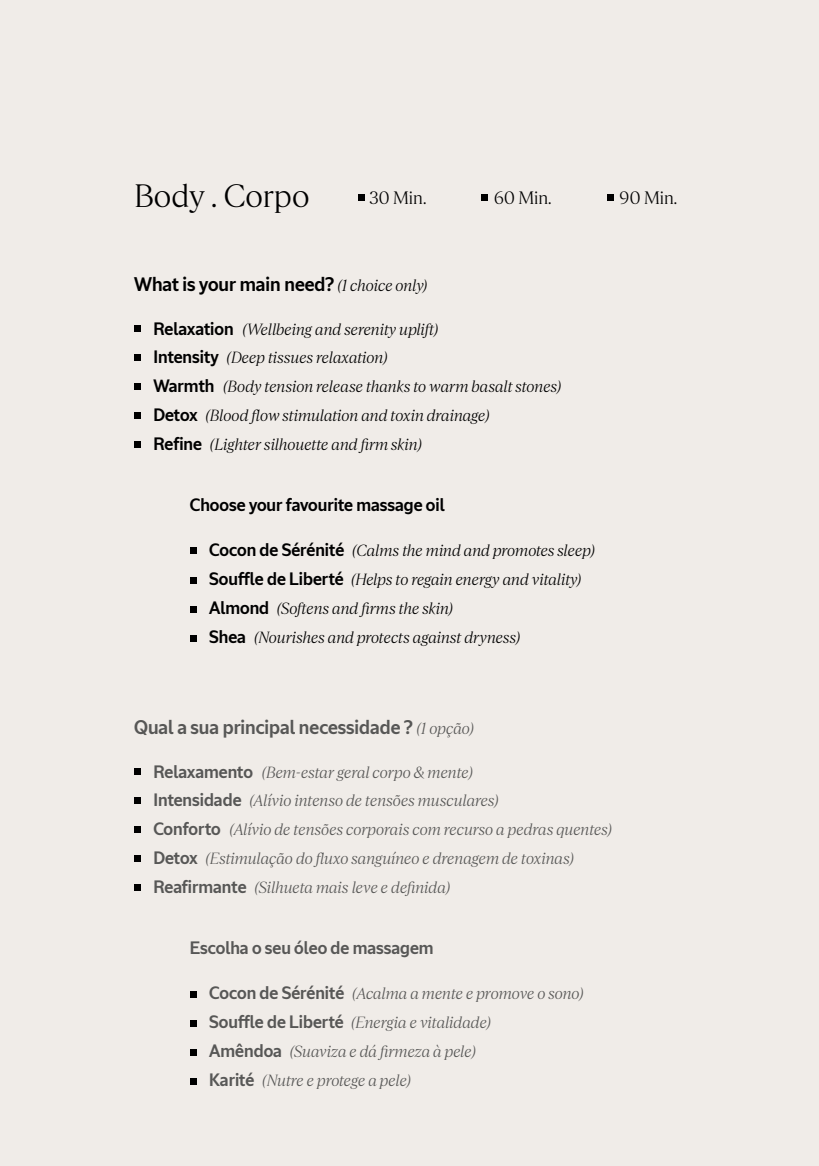
<style>
.page{position:relative;width:819px;height:1166px;background:#f0ece8}
.page>*{position:absolute;margin:0;border:0;box-sizing:border-box;transform-origin:0 0}
.t1{font:31.5px "L Occitane Serif";color:#000}
.t2{font:700 19.25px "L Occitane Sans";color:#575756}
.t3{font:700 19.25px "L Occitane Sans";color:#000}
.t4{font:700 17.5px "L Occitane Sans";color:#000}
.t5{font:700 17.5px "L Occitane Sans";color:#575756}
.t6{font:17.5px "L Occitane Serif";color:#000}
.t7{font:italic 15.75px/28.9px "L Occitane Serif";color:#575756}
.t8{font:italic 15.75px/28.9px "L Occitane Serif";color:#000}
.s1{font-family:"L Occitane Serif";font-weight:400;font-style:italic;font-size:15.75px}
.s2{font-family:"L Occitane Sans";font-weight:700;font-style:normal;font-size:17.5px}
</style>
<div class="page">
<div style="left:358px;top:194px;width:6px;height:7px;background:#000"></div>
<div style="left:481px;top:194px;width:7px;height:7px;background:#000"></div>
<div style="left:607px;top:194px;width:6px;height:7px;background:#000"></div>
<svg style="left:134px;top:325px;width:6px;height:6px"></svg>
<svg style="left:134px;top:354px;width:6px;height:6px"></svg>
<svg style="left:134px;top:412px;width:6px;height:6px"></svg>
<svg style="left:134px;top:383px;width:6px;height:6px"></svg>
<div style="left:134px;top:441px;width:6px;height:7px;background:#000"></div>
<svg style="left:190px;top:548px;width:6px;height:6px"></svg>
<div style="left:190px;top:606px;width:6px;height:7px;background:#000"></div>
<div style="left:190px;top:577px;width:6px;height:7px;background:#000"></div>
<svg style="left:190px;top:635px;width:6px;height:6px"></svg>
<svg style="left:134px;top:768px;width:6px;height:6px"></svg>
<svg style="left:134px;top:797px;width:6px;height:6px"></svg>
<svg style="left:134px;top:855px;width:6px;height:6px"></svg>
<svg style="left:134px;top:826px;width:6px;height:6px"></svg>
<div style="left:134px;top:884px;width:6px;height:7px;background:#000"></div>
<svg style="left:190px;top:991px;width:6px;height:6px"></svg>
<div style="left:190px;top:1049px;width:6px;height:7px;background:#000"></div>
<div style="left:190px;top:1020px;width:6px;height:7px;background:#000"></div>
<svg style="left:190px;top:1078px;width:6px;height:6px"></svg>
<h1 class="t1" style="left:134px;top:177px;width:177px">Body . Corpo</h1>
<p class="t6" style="left:369px;top:187px;width:58px">30 Min.</p>
<p class="t6" style="left:494px;top:187px;width:59px">60 Min.</p>
<p class="t6" style="left:619px;top:187px;width:59px">90 Min.</p>
<p class="t3" style="left:134px;top:273px;width:295px">What is your main need? <span class="s1">(1 choice only)</span></p>
<p class="t8" style="left:153px;top:314px;width:409px"><span class="s2">Relaxation</span> (Wellbeing and serenity uplift)<br><span class="s2">Intensity</span> (Deep tissues relaxation)<br><span class="s2">Warmth</span> (Body tension release thanks to warm basalt stones)<br><span class="s2">Detox</span> (Blood flow stimulation and toxin drainage)<br><span class="s2">Refine</span> (Lighter silhouette and firm skin)</p>
<p class="t4" style="left:190px;top:494px;width:256px">Choose your favourite massage oil</p>
<p class="t8" style="left:209px;top:536px;width:387px"><span class="s2">Cocon de Sérénité</span> (Calms the mind and promotes sleep)<br><span class="s2">Souffle de Liberté</span> (Helps to regain energy and vitality)<br><span class="s2">Almond</span> (Softens and firms the skin)<br><span class="s2">Shea</span> (Nourishes and protects against dryness)</p>
<p class="t2" style="left:134px;top:716px;width:341px">Qual a sua principal necessidade ? <span class="s1">(1 opção)</span></p>
<p class="t7" style="left:153px;top:757px;width:460px"><span class="s2">Relaxamento</span> (Bem-estar geral corpo &amp; mente)<br><span class="s2">Intensidade</span> (Alívio intenso de tensões musculares)<br><span class="s2">Conforto</span> (Alívio de tensões corporais com recurso a pedras quentes)<br><span class="s2">Detox</span> (Estimulação do fluxo sanguíneo e drenagem de toxinas)<br><span class="s2">Reafirmante</span> (Silhueta mais leve e definida)</p>
<p class="t5" style="left:190px;top:937px;width:245px">Escolha o seu óleo de massagem</p>
<p class="t7" style="left:209px;top:979px;width:376px"><span class="s2">Cocon de Sérénité</span> (Acalma a mente e promove o sono)<br><span class="s2">Souffle de Liberté</span> (Energia e vitalidade)<br><span class="s2">Amêndoa</span> (Suaviza e dá firmeza à pele)<br><span class="s2">Karité</span> (Nutre e protege a pele)</p>
</div>
